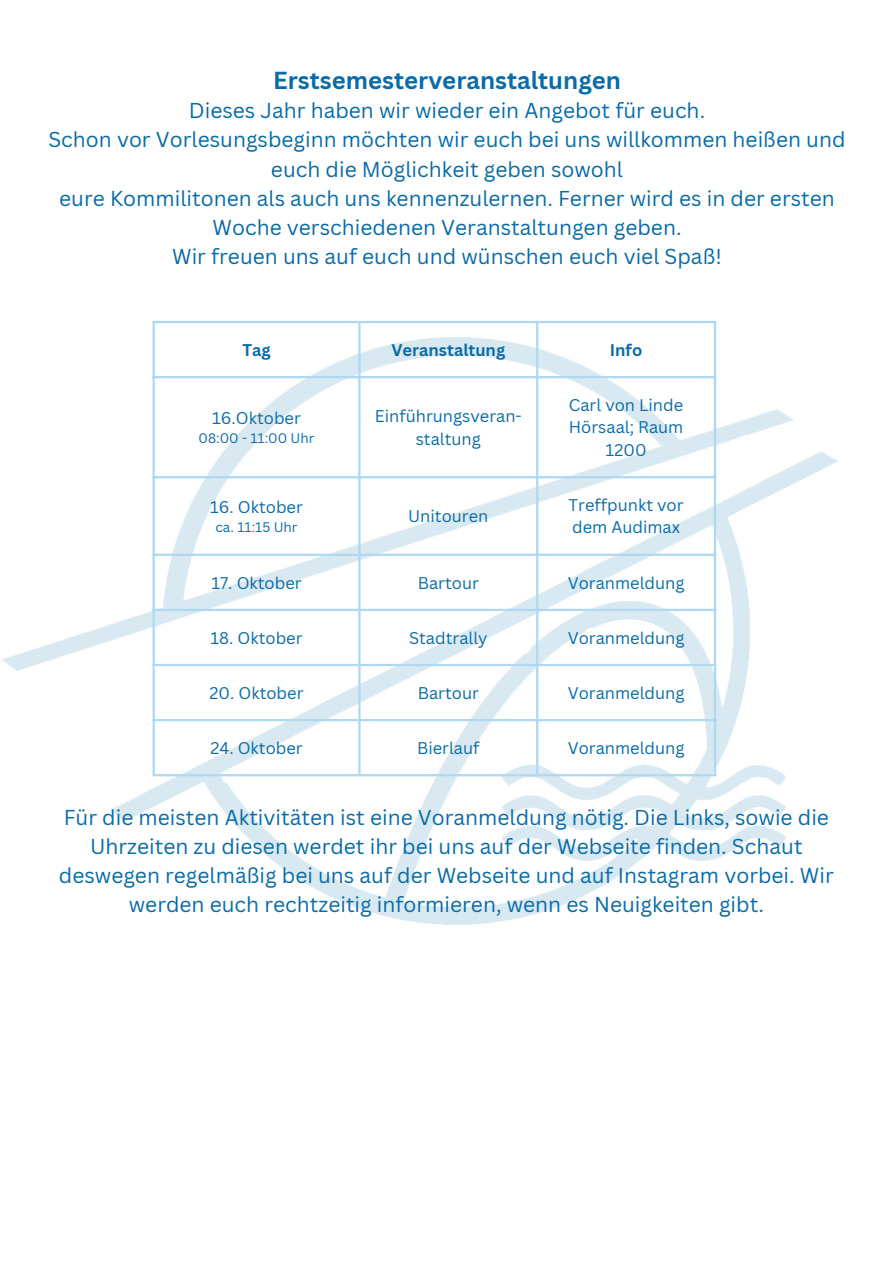
<style>
.page{position:relative;width:893px;height:1264px;background:#fff}
.page>*{position:absolute;margin:0;border:0;box-sizing:border-box;transform-origin:0 0}
.t1{font:700 24px "Canva Sans";color:#096ba7}
.t2{font:21px/29.2px "Canva Sans";color:#096ba7;text-align:center}
.t3{font:16.5px/22.5px "Canva Sans";color:#096ba7;text-align:center}
.t4{font:700 16.5px "Canva Sans";color:#096ba7}
.t5{font:13.5px "Canva Sans";color:#096ba7}
</style>
<div class="page">
<img style="left:2px;top:321px;width:836px;height:604px">
<hr style="left:152px;top:323px;width:3px;height:451px;background:#afd9f1">
<hr style="left:358px;top:323px;width:2px;height:451px;background:#afd9f1">
<hr style="left:536px;top:323px;width:2px;height:451px;background:#afd9f1">
<hr style="left:713px;top:323px;width:3px;height:451px;background:#afd9f1">
<hr style="left:152px;top:321px;width:564px;height:2px;background:#afd9f1">
<hr style="left:152px;top:376px;width:564px;height:2px;background:#afd9f1">
<hr style="left:152px;top:476px;width:564px;height:2px;background:#afd9f1">
<hr style="left:152px;top:553px;width:564px;height:3px;background:#afd9f1">
<hr style="left:152px;top:609px;width:564px;height:2px;background:#afd9f1">
<hr style="left:152px;top:664px;width:564px;height:2px;background:#afd9f1">
<hr style="left:152px;top:719px;width:564px;height:2px;background:#afd9f1">
<hr style="left:152px;top:774px;width:564px;height:2px;background:#afd9f1">
<p class="t1" style="left:273px;top:63px;width:349px">Erstsemesterveranstaltungen</p>
<p class="t2" style="left:189px;top:95px;width:517px">Dieses Jahr haben wir wieder ein Angebot für euch.</p>
<p class="t2" style="left:48px;top:124px;width:798px">Schon vor Vorlesungsbeginn möchten wir euch bei uns willkommen heißen und euch die Möglichkeit geben sowohl</p>
<p class="t2" style="left:59px;top:183px;width:777px">eure Kommilitonen als auch uns kennenzulernen. Ferner wird es in der ersten<br>Woche verschiedenen Veranstaltungen geben.</p>
<p class="t2" style="left:172px;top:241px;width:551px">Wir freuen uns auf euch und wünschen euch viel Spaß!</p>
<p class="t4" style="left:242px;top:338px;width:30px">Tag</p>
<p class="t4" style="left:391px;top:338px;width:115px">Veranstaltung</p>
<p class="t4" style="left:609px;top:338px;width:34px">Info</p>
<p class="t3" style="left:212px;top:406px;width:90px">16.Oktober</p>
<p class="t5" style="left:198px;top:429px;width:117px">08:00 - 11:00 Uhr</p>
<p class="t3" style="left:210px;top:495px;width:94px">16. Oktober</p>
<p class="t5" style="left:215px;top:518px;width:84px">ca. 11:15 Uhr</p>
<p class="t3" style="left:375px;top:404px;width:148px">Einführungsveran&shy;staltung</p>
<p class="t3" style="left:568px;top:393px;width:116px">Carl von Linde<br>Hörsaal; Raum<br>1200</p>
<p class="t3" style="left:408px;top:504px;width:82px">Unitouren</p>
<p class="t3" style="left:568px;top:493px;width:116px;text-align:left">Treffpunkt vor dem Audimax</p>
<p class="t3" style="left:211px;top:571px;width:92px">17. Oktober</p>
<p class="t3" style="left:417px;top:571px;width:63px">Bartour</p>
<p class="t3" style="left:567px;top:571px;width:118px">Voranmeldung</p>
<p class="t3" style="left:210px;top:626px;width:94px">18. Oktober</p>
<p class="t3" style="left:409px;top:626px;width:80px">Stadtrally</p>
<p class="t3" style="left:567px;top:626px;width:118px">Voranmeldung</p>
<p class="t3" style="left:209px;top:681px;width:95px">20. Oktober</p>
<p class="t3" style="left:417px;top:681px;width:63px">Bartour</p>
<p class="t3" style="left:567px;top:681px;width:118px">Voranmeldung</p>
<p class="t3" style="left:210px;top:736px;width:94px">24. Oktober</p>
<p class="t3" style="left:417px;top:736px;width:64px">Bierlauf</p>
<p class="t3" style="left:567px;top:736px;width:118px">Voranmeldung</p>
<p class="t2" style="left:59px;top:802px;width:776px">Für die meisten Aktivitäten ist eine Voranmeldung nötig. Die Links, sowie die<br>Uhrzeiten zu diesen werdet ihr bei uns auf der Webseite finden. Schaut deswegen regelmäßig bei uns auf der Webseite und auf Instagram vorbei. Wir</p>
<p class="t2" style="left:129px;top:889px;width:636px">werden euch rechtzeitig informieren, wenn es Neuigkeiten gibt.</p>
</div>
